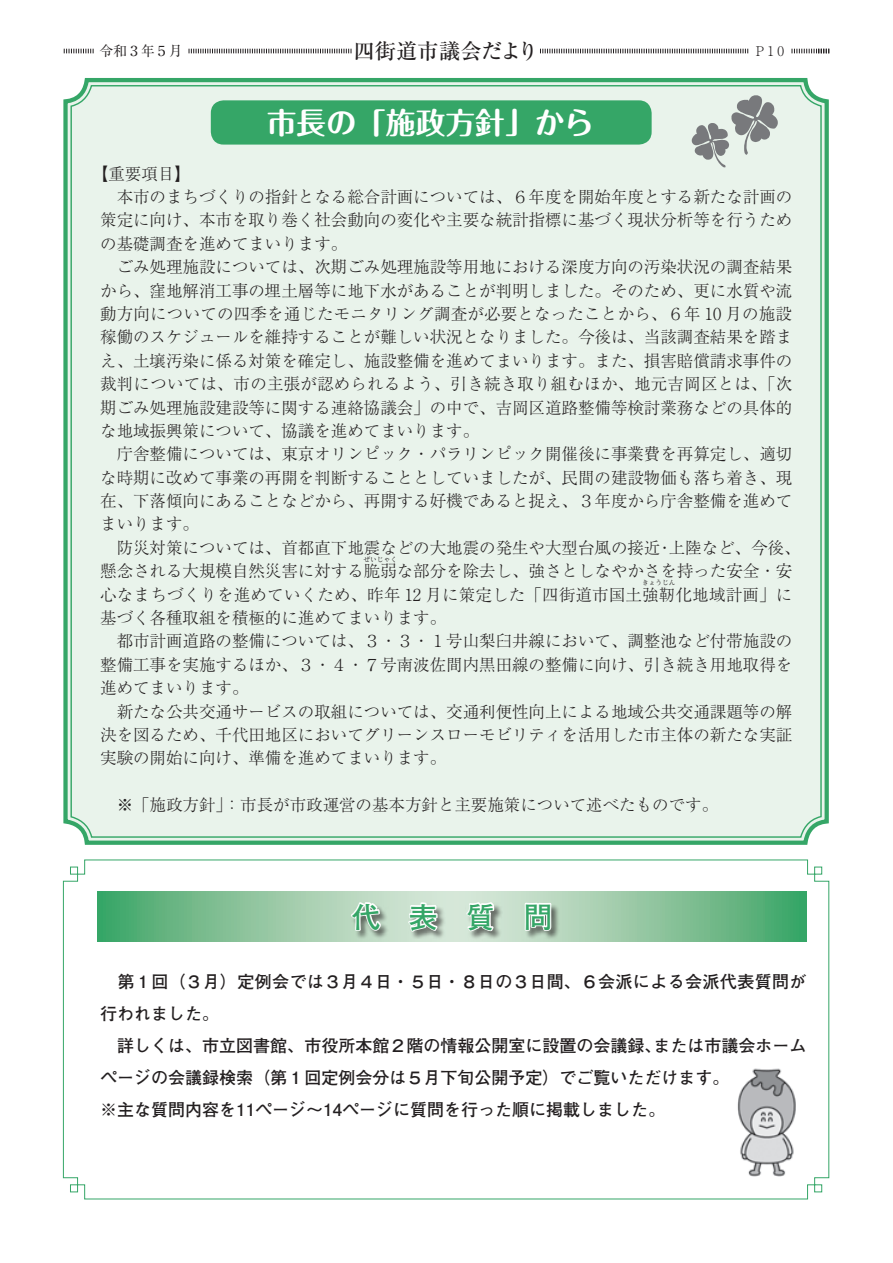
<style>
.page{position:relative;width:893px;height:1263px;background:#fff}
.page>*{position:absolute;margin:0;border:0;box-sizing:border-box;transform-origin:0 0}
.t1{font:700 29.7px "Maru Fo Pro";color:#fff}
.t2{font:700 28.65px "Futo Go B101 Pro";color:#35a667}
.t3{font:500 21.3px "Ryumin Pr 6 N";letter-spacing:-.005em;color:#231f20}
.t4{font:700 16.95px/32px "Futo Go B101 Pro";color:#231f20}
.t5{font:700 16.95px "Futo Go B101 Pro";letter-spacing:.025em;color:#231f20}
.t6{font:300 16.5px/23.4px "Ryumin Pr 6 N";color:#231f20}
.t7{font:13.8px "Ryumin Pr 6 N";color:#231f20}
.t8{font:300 13.35px "Ryumin Pr 6 N";color:#231f20}
.t9{font:300 6.75px "Ryumin Pr 6 N";color:#231f20}
.t10{font:300 6.6px "Ryumin Pr 6 N";letter-spacing:.005em;color:#231f20}
</style>
<div class="page">
<div style="left:63px;top:78px;width:766px;height:767px;background:#e9f3eb"></div>
<svg style="left:63px;top:859px;width:767px;height:341px"></svg>
<svg style="left:64px;top:49px;width:30px;height:4px"></svg>
<svg style="left:189px;top:49px;width:163px;height:4px"></svg>
<svg style="left:540px;top:49px;width:208px;height:4px"></svg>
<svg style="left:792px;top:49px;width:37px;height:4px"></svg>
<div style="left:211px;top:100px;width:441px;height:45px;background:#35a667;border-radius:13px"></div>
<svg style="left:692px;top:95px;width:86px;height:72px;background:#bfc6c2"></svg>
<svg style="left:97px;top:892px;width:709px;height:49px;background:#84c198"></svg>
<div style="left:351px;top:902px;width:209px;height:38px;background:#231f20;opacity:.6"></div>
<svg style="left:348px;top:900px;width:35px;height:32px"></svg>
<svg style="left:405px;top:901px;width:35px;height:32px"></svg>
<svg style="left:463px;top:900px;width:33px;height:33px"></svg>
<svg style="left:523px;top:901px;width:30px;height:31px"></svg>
<p class="t7" style="left:100px;top:40px;width:84px">令和３年５月</p>
<p class="t3" style="left:354px;top:34px;width:187px">四街道市議会だより</p>
<h1 class="t1" style="left:267px;top:99px;width:329px">市長の「施政方針」から</h1>
<p class="t8" style="left:756px;top:40px;width:30px">P10</p>
<p class="t6" style="left:92px;top:161px;width:100px">【重要項目【</p>
<p class="t6" style="left:100px;top:184px;width:694px">　本市のまちづくりの指針となる総合計画については、６年度を開始年度とする新たな計画の</p>
<p class="t6" style="left:100px;top:208px;width:694px">策定に向け、本市を取り巻く社会動向の変化や主要な統計指標に基づく現状分析等を行うため</p>
<p class="t6" style="left:100px;top:231px;width:249px">の基礎調査を進めてまいります。</p>
<p class="t6" style="left:100px;top:254px;width:694px">　ごみ処理施設については、次期ごみ処理施設等用地における深度方向の汚染状況の調査結果</p>
<p class="t6" style="left:100px;top:278px;width:694px">から、窪地解消工事の埋土層等に地下水があることが判明しました。そのため、更に水質や流</p>
<p class="t6" style="left:100px;top:301px;width:693px">動方向についての四季を通じたモニタリング調査が必要となったことから、６年 10 月の施設</p>
<p class="t6" style="left:100px;top:325px;width:694px">稼働のスケジュールを維持することが難しい状況となりました。今後は、当該調査結果を踏ま</p>
<p class="t6" style="left:100px;top:348px;width:694px">え、土壌汚染に係る対策を確定し、施設整備を進めてまいります。また、損害賠償請求事件の</p>
<p class="t6" style="left:100px;top:371px;width:694px">裁判については、市の主張が認められるよう、引き続き取り組むほか、地元吉岡区とは、「次</p>
<p class="t6" style="left:100px;top:395px;width:694px">期ごみ処理施設建設等に関する連絡協議会」の中で、吉岡区道路整備等検討業務などの具体的</p>
<p class="t6" style="left:100px;top:418px;width:380px">な地域振興策について、協議を進めてまいります。</p>
<p class="t6" style="left:100px;top:441px;width:694px">　庁舎整備については、東京オリンピック・パラリンピック開催後に事業費を再算定し、適切</p>
<p class="t6" style="left:100px;top:465px;width:694px">な時期に改めて事業の再開を判断することとしていましたが、民間の建設物価も落ち着き、現</p>
<p class="t6" style="left:100px;top:488px;width:694px">在、下落傾向にあることなどから、再開する好機であると捉え、３年度から庁舎整備を進めて</p>
<p class="t6" style="left:100px;top:512px;width:100px">まいります。</p>
<p class="t6" style="left:669px;top:535px;width:133px">上陸など、今後、</p>
<p class="t6" style="left:100px;top:535px;width:694px">　防災対策については、首都直下地震などの大地震の発生や大型台風の接近<br>懸念される大規模自然災害に対する脆弱な部分を除去し、強さとしなやかさを持った安全・安</p>
<p class="t6" style="left:656px;top:535px;width:18px">・</p>
<p class="t9" style="left:364px;top:554px;width:35px">ぜいじゃく</p>
<p class="t6" style="left:100px;top:582px;width:694px">心なまちづくりを進めていくため、昨年 12 月に策定した「四街道市国土強靭化地域計画」に</p>
<p class="t10" style="left:642px;top:578px;width:35px">きょうじん</p>
<p class="t6" style="left:100px;top:605px;width:694px">基づく各種取組を積極的に進めてまいります。<br>　都市計画道路の整備については、３・３・１号山梨臼井線において、調整池など付帯施設の整備工事を実施するほか、３・４・７号南波佐間内黒田線の整備に向け、引き続き用地取得を進めてまいります。<br>　新たな公共交通サービスの取組については、交通利便性向上による地域公共交通課題等の解決を図るため、千代田地区においてグリーンスローモビリティを活用した市主体の新たな実証実験の開始に向け、準備を進めてまいります。</p>
<p class="t6" style="left:100px;top:792px;width:619px">　※「施政方針：」市長が市政運営の基本方針と主要施策について述べたものです。</p>
<h2 class="t2" style="left:351px;top:894px;width:202px">代表質問</h2>
<p class="t5" style="left:100px;top:968px;width:708px">　第１回（３月）定例会では３月４日・５日・８日の３日間、６会派による会派代表質問が</p>
<p class="t4" style="left:100px;top:995px;width:121px">行われました。</p>
<p class="t4" style="left:653px;top:1027px;width:155px">または市議会ホーム</p>
<p class="t4" style="left:100px;top:1027px;width:631px">　詳しくは、市立図書館、市役所本館２階の情報公開室に設置の会議録、<br>ページの会議録検索（第１回定例会分は５月下旬公開予定）でご覧いただけます。※主な質問内容を11ページ～14ページに質問を行った順に掲載しました。</p>
</div>
